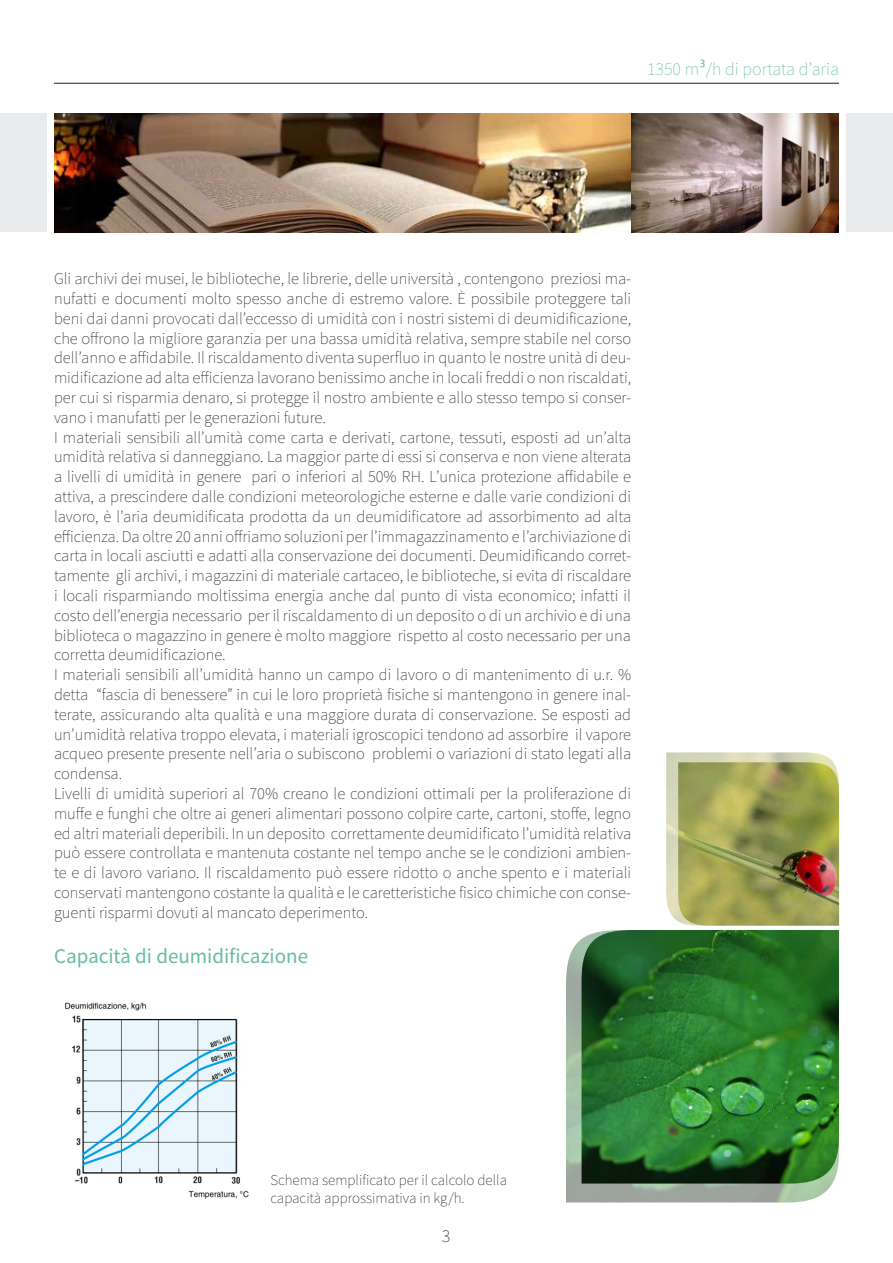
<style>
.page{position:relative;width:893px;height:1263px;background:#fff}
.page>*{position:absolute;margin:0;border:0;box-sizing:border-box;transform-origin:0 0}
.t1{font:21px "Source Sans Pro";color:#67bca0}
.t2{font:200 18px "Source Sans Pro";color:#67bca0}
.t3{font:200 18px "Source Sans Pro";color:#231f20}
.t4{font:200 16.5px/19.8px "Source Sans Pro";color:#231f20;text-align:justify}
.t5{font:200 15px/18px "Source Sans Pro";color:#231f20}
.s1{font-family:"Nirmala UI";font-weight:400}
</style>
<div class="page">
<img style="left:65px;top:1002px;width:184px;height:197px">
<hr style="left:54px;top:83px;width:785px;height:1px;background:#231f20">
<div style="left:0;top:113px;width:47px;height:119px;background:#e9eaeb"></div>
<img style="left:54px;top:113px;width:577px;height:119px">
<div style="left:846px;top:113px;width:46px;height:119px;background:#e9eaeb"></div>
<svg style="left:631px;top:113px;width:208px;height:119px;background:#917d73"></svg>
<img style="left:666px;top:752px;width:167px;height:169px">
<img style="left:678px;top:762px;width:161px;height:164px">
<img style="left:566px;top:939px;width:267px;height:263px">
<img style="left:582px;top:930px;width:257px;height:253px">
<p class="t2" style="left:647px;top:58px;width:193px">1350 m<span class="s1">³</span>/h di portata d’aria</p>
<p class="t4" style="left:54px;top:269px;width:579px">Gli archivi dei musei, le biblioteche, le librerie, delle università , contengono preziosi ma&shy;nufatti e documenti molto spesso anche di estremo valore. È possibile proteggere tali beni dai danni provocati dall’eccesso di umidità con i nostri sistemi di deumidificazione, che offrono la migliore garanzia per una bassa umidità relativa, sempre stabile nel corso dell’anno e affidabile. Il riscaldamento diventa superfluo in quanto le nostre unità di deu&shy;midificazione ad alta efficienza lavorano benissimo anche in locali freddi o non riscaldati, per cui si risparmia denaro, si protegge il nostro ambiente e allo stesso tempo si conser&shy;vano i manufatti per le generazioni future.</p>
<p class="t4" style="left:54px;top:427px;width:579px">I materiali sensibili all’umità come carta e derivati, cartone, tessuti, esposti ad un’alta umidità relativa si danneggiano. La maggior parte di essi si conserva e non viene alterata a livelli di umidità in genere pari o inferiori al 50% RH. L’unica protezione affidabile e attiva, a prescindere dalle condizioni meteorologiche esterne e dalle varie condizioni di lavoro, è l’aria deumidificata prodotta da un deumidificatore ad assorbimento ad alta efficienza. Da oltre 20 anni offriamo soluzioni per l’immagazzinamento e l’archiviazione di carta in locali asciutti e adatti alla conservazione dei documenti. Deumidificando corret&shy;tamente gli archivi, i magazzini di materiale cartaceo, le biblioteche, si evita di riscaldare i locali risparmiando moltissima energia anche dal punto di vista economico; infatti il costo dell’energia necessario per il riscaldamento di un deposito o di un archivio e di una biblioteca o magazzino in genere è molto maggiore rispetto al costo necessario per una corretta deumidificazione.</p>
<p class="t4" style="left:54px;top:665px;width:579px">I materiali sensibili all’umidità hanno un campo di lavoro o di mantenimento di u.r. % detta “fascia di benessere” in cui le loro proprietà fisiche si mantengono in genere inal&shy;terate, assicurando alta qualità e una maggiore durata di conservazione. Se esposti ad un’umidità relativa troppo elevata, i materiali igroscopici tendono ad assorbire il vapore acqueo presente presente nell’aria o subiscono problemi o variazioni di stato legati alla condensa.</p>
<p class="t4" style="left:54px;top:784px;width:579px">Livelli di umidità superiori al 70% creano le condizioni ottimali per la proliferazione di muffe e funghi che oltre ai generi alimentari possono colpire carte, cartoni, stoffe, legno ed altri materiali deperibili. In un deposito correttamente deumidificato l’umidità relativa può essere controllata e mantenuta costante nel tempo anche se le condizioni ambien&shy;te e di lavoro variano. Il riscaldamento può essere ridotto o anche spento e i materiali conservati mantengono costante la qualità e le caretteristiche fisico chimiche con conse&shy;guenti risparmi dovuti al mancato deperimento.</p>
<p class="t1" style="left:54px;top:943px;width:255px">Capacità di deumidificazione</p>
<p class="t5" style="left:270px;top:1170px;width:238px">Schema semplificato per il calcolo della capacità approssimativa in kg/h.</p>
<p class="t3" style="left:442px;top:1225px;width:10px">3</p>
</div>
